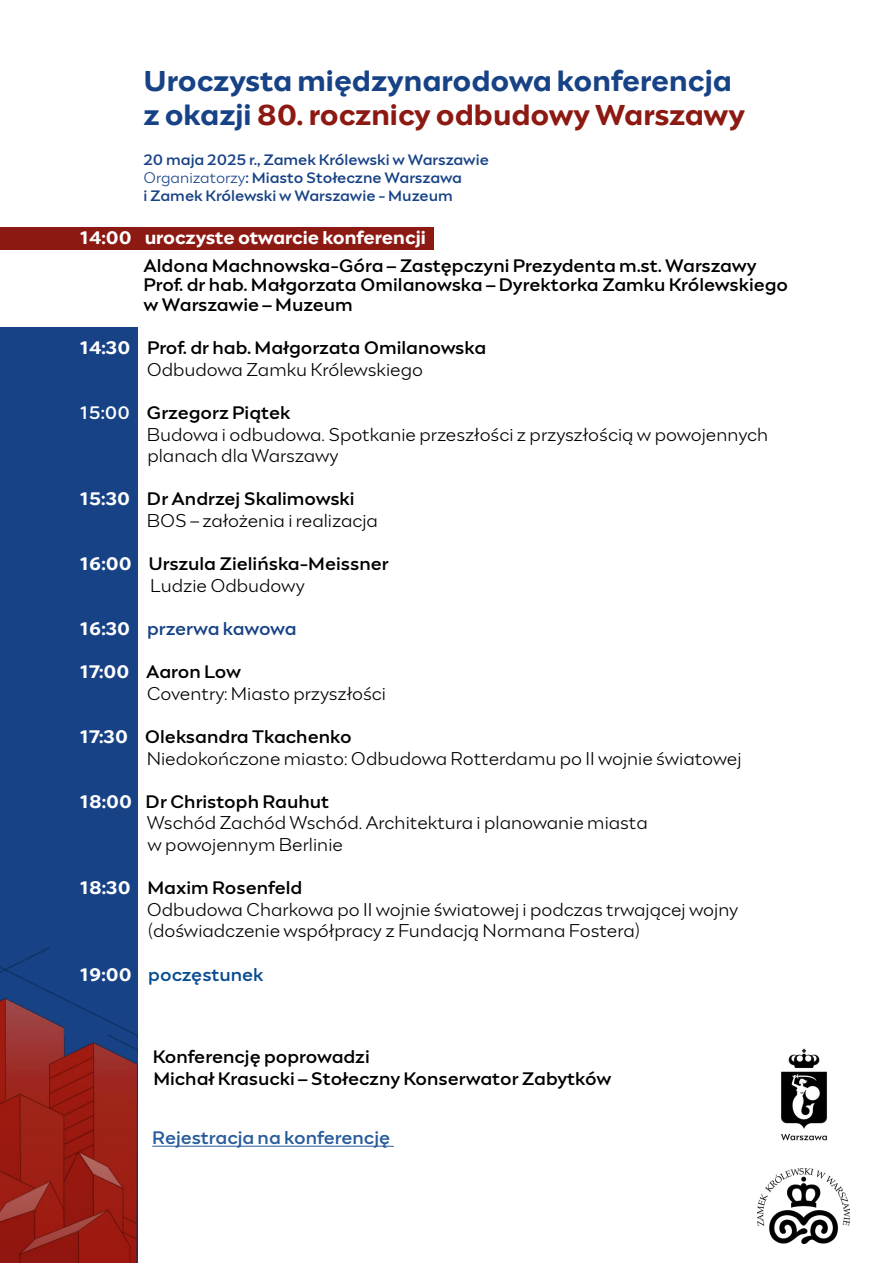
<style>
.page{position:relative;width:893px;height:1263px;background:#fff}
.page>*{position:absolute;margin:0;border:0;box-sizing:border-box;transform-origin:0 0}
.t1{font:700 28.5px "Engram Warsaw";color:#174286}
.t2{font:700 28.5px "Engram Warsaw";color:#8d1913}
.t3{font:300 18px/21.6px "Engram Warsaw";color:#000}
.t4{font:500 18px/21.6px "Engram Warsaw";color:#000}
.t5{font:700 18px "Engram Warsaw";color:#fff}
.t6{font:500 18px "Engram Warsaw";color:#275b9b}
.t7{font:500 18px "Engram Warsaw";letter-spacing:-.015em;color:#174286}
.t8{font:500 18px "Engram Warsaw";color:#074c90}
.t9{font:500 15px "Engram Warsaw";color:#174286}
.s1{color:#174286}
.s2{font-weight:300}
.s3{font-weight:700;color:#fff}
.s4{color:#fff}
</style>
<div class="page">
<div style="left:0;top:327px;width:137px;height:936px;background:#174286"></div>
<div style="left:0;top:227px;width:434px;height:23px;background:#8d1913"></div>
<hr style="left:152px;top:1146px;width:238px;height:1px;background:#275b9b">
<img style="left:0;top:947px;width:137px;height:316px">
<img style="left:781px;top:1048px;width:46px;height:93px">
<img style="left:758px;top:1169px;width:92px;height:75px">
<p class="t1" style="left:144px;top:61px;width:590px">Uroczysta międzynarodowa konferencja</p>
<p class="t2" style="left:144px;top:96px;width:603px"><span class="s1">z okazji</span> 80. rocznicy odbudowy Warszawy</p>
<p class="t9" style="left:144px;top:149px;width:347px">20 maja 2025 r., Zamek Królewski w Warszawie</p>
<p class="t9" style="left:144px;top:167px;width:320px"><span class="s2">Organizatorzy</span>: Miasto Stołeczne Warszawa</p>
<p class="t9" style="left:144px;top:185px;width:311px">i Zamek Królewski w Warszawie - Muzeum</p>
<p class="t5" style="left:80px;top:225px;width:348px">14:00 uroczyste otwarcie konferencji</p>
<p class="t4" style="left:144px;top:255px;width:615px">Aldona Machnowska-Góra – Zastępczyni Prezydenta m.st. Warszawy</p>
<p class="t4" style="left:144px;top:274px;width:646px">Prof. dr hab. Małgorzata Omilanowska – Dyrektorka Zamku Królewskiego</p>
<p class="t4" style="left:144px;top:294px;width:211px">w Warszawie – Muzeum</p>
<p class="t4" style="left:80px;top:337px;width:408px"><span class="s3">14:30</span> Prof. dr hab. Małgorzata Omilanowska</p>
<p class="t3" style="left:147px;top:358px;width:278px">Odbudowa Zamku Królewskiego</p>
<p class="t4" style="left:80px;top:402px;width:212px"><span class="s4">15:00</span> Grzegorz Piątek</p>
<p class="t3" style="left:147px;top:423px;width:623px">Budowa i odbudowa. Spotkanie przeszłości z przyszłością w powojennych planach dla Warszawy</p>
<p class="t4" style="left:80px;top:488px;width:276px"><span class="s3">15:30</span> Dr Andrzej Skalimowski</p>
<p class="t3" style="left:147px;top:509px;width:233px">BOS – założenia i realizacja</p>
<p class="t4" style="left:80px;top:553px;width:311px"><span class="s3">16:00</span> Urszula Zielińska-Meissner</p>
<p class="t3" style="left:150px;top:574px;width:156px">Ludzie Odbudowy</p>
<p class="t7" style="left:80px;top:616px;width:218px"><span class="s3">16:30</span> przerwa kawowa</p>
<p class="t4" style="left:80px;top:661px;width:163px"><span class="s3">17:00</span> Aaron Low</p>
<p class="t3" style="left:147px;top:682px;width:241px">Coventry: Miasto przyszłości</p>
<p class="t4" style="left:80px;top:726px;width:273px"><span class="s3">17:30</span> Oleksandra Tkachenko</p>
<p class="t3" style="left:147px;top:747px;width:596px">Niedokończone miasto: Odbudowa Rotterdamu po II wojnie światowej</p>
<p class="t4" style="left:80px;top:790px;width:251px"><span class="s3">18:00</span> Dr Christoph Rauhut</p>
<p class="t3" style="left:147px;top:812px;width:503px">Wschód Zachód Wschód. Architektura i planowanie miasta w powojennym Berlinie</p>
<p class="t4" style="left:80px;top:877px;width:224px"><span class="s3">18:30</span> Maxim Rosenfeld</p>
<p class="t3" style="left:147px;top:898px;width:593px">Odbudowa Charkowa po II wojnie światowej i podczas trwającej wojny</p>
<p class="t3" style="left:147px;top:920px;width:495px">(doświadczenie współpracy z Fundacją Normana Fostera)</p>
<p class="t8" style="left:80px;top:962px;width:185px"><span class="s3">19:00</span> poczęstunek</p>
<p class="t4" style="left:153px;top:1046px;width:460px">Konferencję poprowadzi<br>Michał Krasucki – Stołeczny Konserwator Zabytków</p>
<p class="t6" style="left:152px;top:1126px;width:239px">Rejestracja na konferencję</p>
</div>
